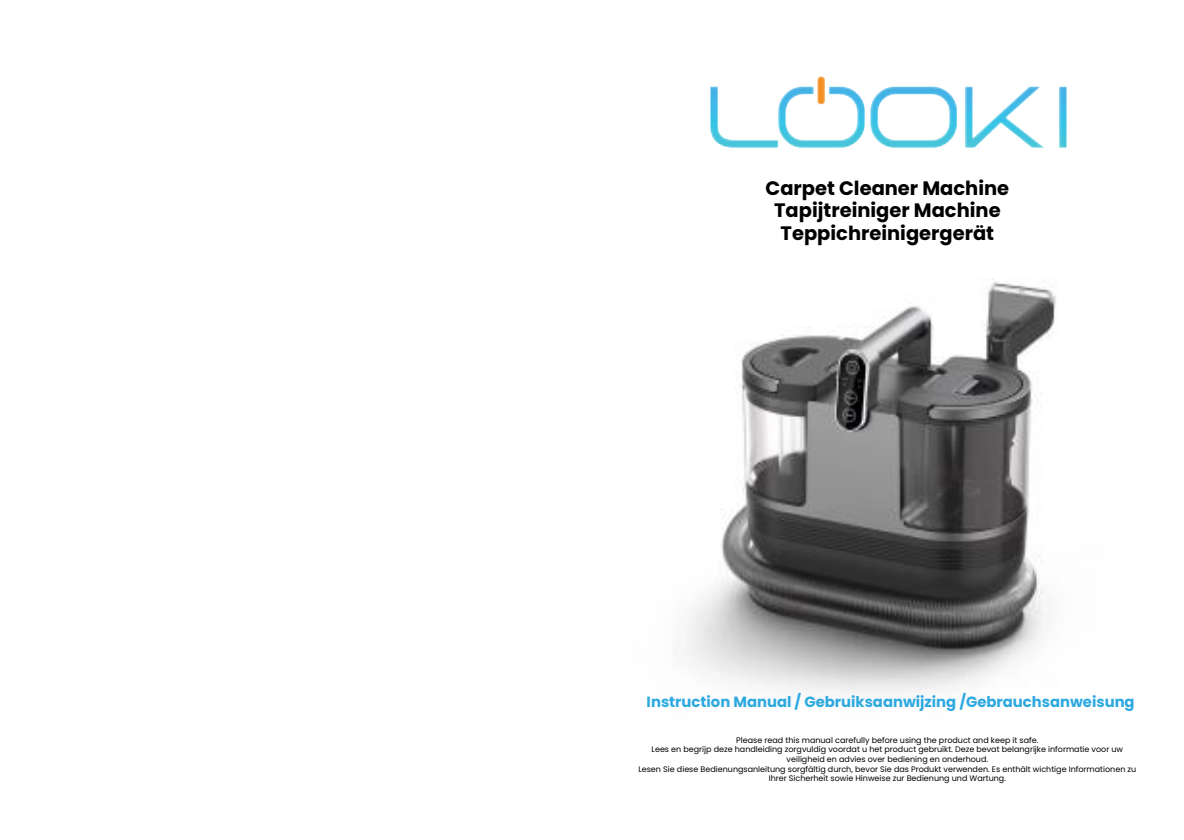
<style>
.page{position:relative;width:1184px;height:840px;background:#fff}
.page>*{position:absolute;margin:0;border:0;box-sizing:border-box;transform-origin:0 0}
.t1{font:700 19.6px/22.8px "Poppins";color:#000;text-align:center}
.t2{font:700 14.8px "Poppins";color:#2da9e0}
.t3{font:8px/9.6px "Poppins";color:#000;text-align:center}
</style>
<div class="page">
<img style="left:685px;top:279px;width:371px;height:414px">
<img style="left:710px;top:76px;width:357px;height:72px">
<h1 class="t1" style="left:766px;top:176px;width:245px">Carpet Cleaner Machine<br>Tapijtreiniger Machine<br>Teppichreinigergerät</h1>
<h2 class="t2" style="left:647px;top:694px;width:490px">Instruction Manual / Gebruiksaanwijzing /Gebrauchsanweisung</h2>
<p class="t3" style="left:638px;top:735px;width:499px">Please read this manual carefully before using the product and keep it safe.<br>Lees en begrijp deze handleiding zorgvuldig voordat u het product gebruikt. Deze bevat belangrijke informatie voor uw veiligheid en advies over bediening en onderhoud.<br>Lesen Sie diese Bedienungsanleitung sorgfältig durch, bevor Sie das Produkt verwenden. Es enthält wichtige Informationen zu Ihrer Sicherheit sowie Hinweise zur Bedienung und Wartung.</p>
</div>
